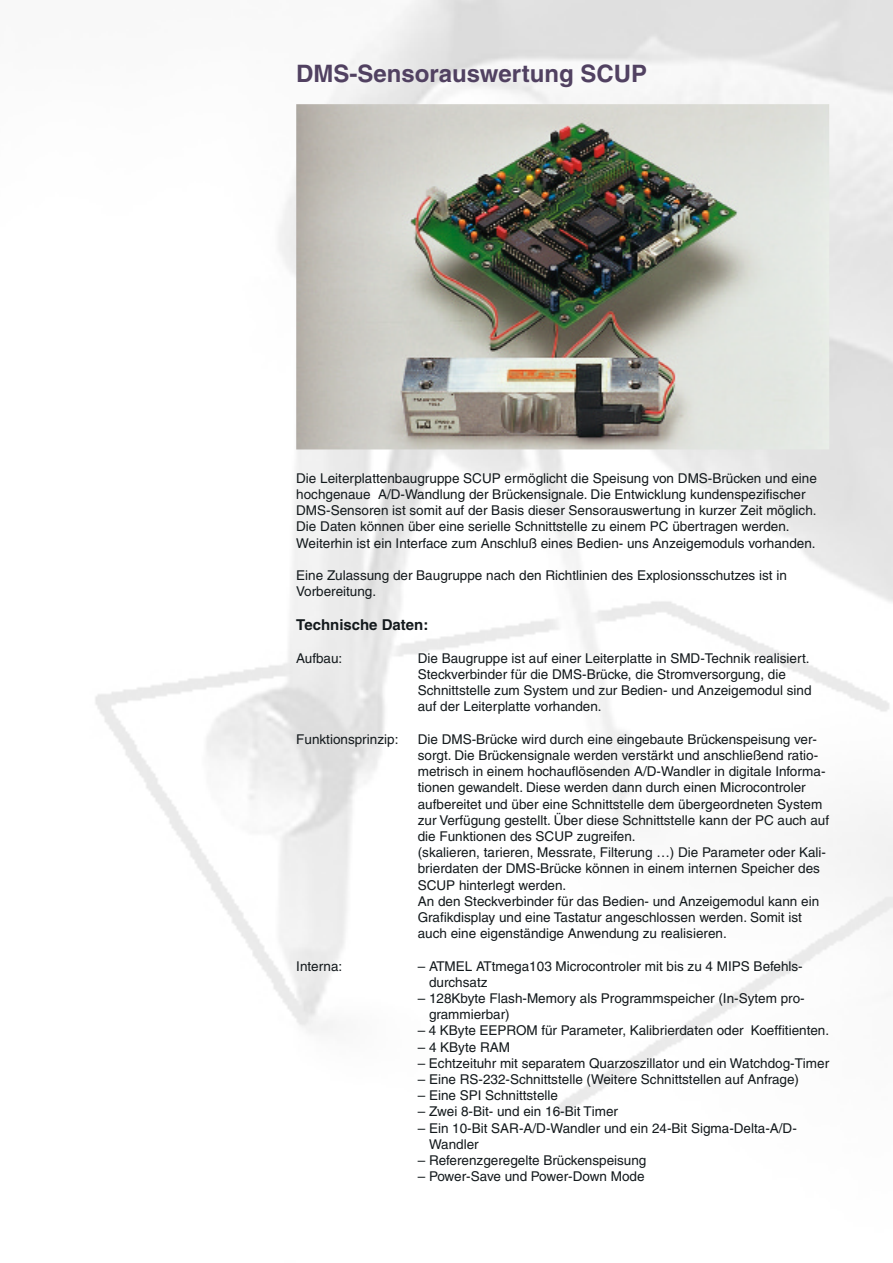
<style>
.page{position:relative;width:893px;height:1263px;background:#fff}
.page>*{position:absolute;margin:0;border:0;box-sizing:border-box;transform-origin:0 0}
.t1{font:700 24px "Helvetica";color:#514161}
.t2{font:700 15px "Helvetica";color:#13191c}
.t3{font:13.5px/16.2px "Helvetica";color:#13191c}
</style>
<div class="page">
<img style="left:296px;top:104px;width:533px;height:345px">
<p class="t1" style="left:296px;top:60px;width:352px">DMS-Sensorauswertung SCUP</p>
<p class="t3" style="left:296px;top:470px;width:522px">Die Leiterplattenbaugruppe SCUP ermöglicht die Speisung von DMS-Brücken und eine hochgenaue A/D-Wandlung der Brückensignale. Die Entwicklung kundenspezifischer DMS-Sensoren ist somit auf der Basis dieser Sensorauswertung in kurzer Zeit möglich.<br>Die Daten können über eine serielle Schnittstelle zu einem PC übertragen werden.<br>Weiterhin ist ein Interface zum Anschluß eines Bedien- uns Anzeigemoduls vorhanden.</p>
<p class="t3" style="left:296px;top:567px;width:492px">Eine Zulassung der Baugruppe nach den Richtlinien des Explosionsschutzes ist in<br>Vorbereitung.</p>
<p class="t2" style="left:296px;top:616px;width:134px">Technische Daten:</p>
<p class="t3" style="left:296px;top:650px;width:48px">Aufbau:</p>
<p class="t3" style="left:418px;top:650px;width:395px">Die Baugruppe ist auf einer Leiterplatte in SMD-Technik realisiert.<br>Steckverbinder für die DMS-Brücke, die Stromversorgung, die Schnittstelle zum System und zur Bedien- und Anzeigemodul sind auf der Leiterplatte vorhanden.</p>
<p class="t3" style="left:296px;top:731px;width:104px">Funktionsprinzip:</p>
<p class="t3" style="left:418px;top:731px;width:413px">Die DMS-Brücke wird durch eine eingebaute Brückenspeisung ver&shy;sorgt. Die Brückensignale werden verstärkt und anschließend ratio&shy;metrisch in einem hochauflösenden A/D-Wandler in digitale Informa&shy;tionen gewandelt. Diese werden dann durch einen Microcontroler aufbereitet und über eine Schnittstelle dem übergeordneten System zur Verfügung gestellt. Über diese Schnittstelle kann der PC auch auf die Funktionen des SCUP zugreifen.<br>(skalieren, tarieren, Messrate, Filterung …) Die Parameter oder Kali&shy;brierdaten der DMS-Brücke können in einem internen Speicher des SCUP hinterlegt werden.<br>An den Steckverbinder für das Bedien- und Anzeigemodul kann ein Grafikdisplay und eine Tastatur angeschlossen werden. Somit ist auch eine eigenständige Anwendung zu realisieren.</p>
<p class="t3" style="left:296px;top:958px;width:48px">Interna:</p>
<p class="t3" style="left:429px;top:958px;width:375px;text-indent:-11px">– ATMEL ATtmega103 Microcontroler mit bis zu 4 MIPS Befehls&shy;durchsatz</p>
<p class="t3" style="left:429px;top:990px;width:377px;text-indent:-11px">– 128Kbyte Flash-Memory als Programmspeicher (In-Sytem pro&shy;grammierbar)</p>
<p class="t3" style="left:418px;top:1022px;width:413px">– 4 KByte EEPROM für Parameter, Kalibrierdaten oder Koeffitienten.</p>
<p class="t3" style="left:418px;top:1039px;width:94px">– 4 KByte RAM</p>
<p class="t3" style="left:418px;top:1055px;width:413px">– Echtzeituhr mit separatem Quarzoszillator und ein Watchdog-Timer</p>
<p class="t3" style="left:418px;top:1071px;width:383px">– Eine RS-232-Schnittstelle (Weitere Schnittstellen auf Anfrage)</p>
<p class="t3" style="left:418px;top:1087px;width:142px">– Eine SPI Schnittstelle</p>
<p class="t3" style="left:418px;top:1103px;width:202px">– Zwei 8-Bit- und ein 16-Bit Timer</p>
<p class="t3" style="left:429px;top:1120px;width:369px;text-indent:-11px">– Ein 10-Bit SAR-A/D-Wandler und ein 24-Bit Sigma-Delta-A/D-<br>Wandler</p>
<p class="t3" style="left:418px;top:1152px;width:230px">– Referenzgeregelte Brückenspeisung</p>
<p class="t3" style="left:418px;top:1168px;width:228px">– Power-Save und Power-Down Mode</p>
</div>
